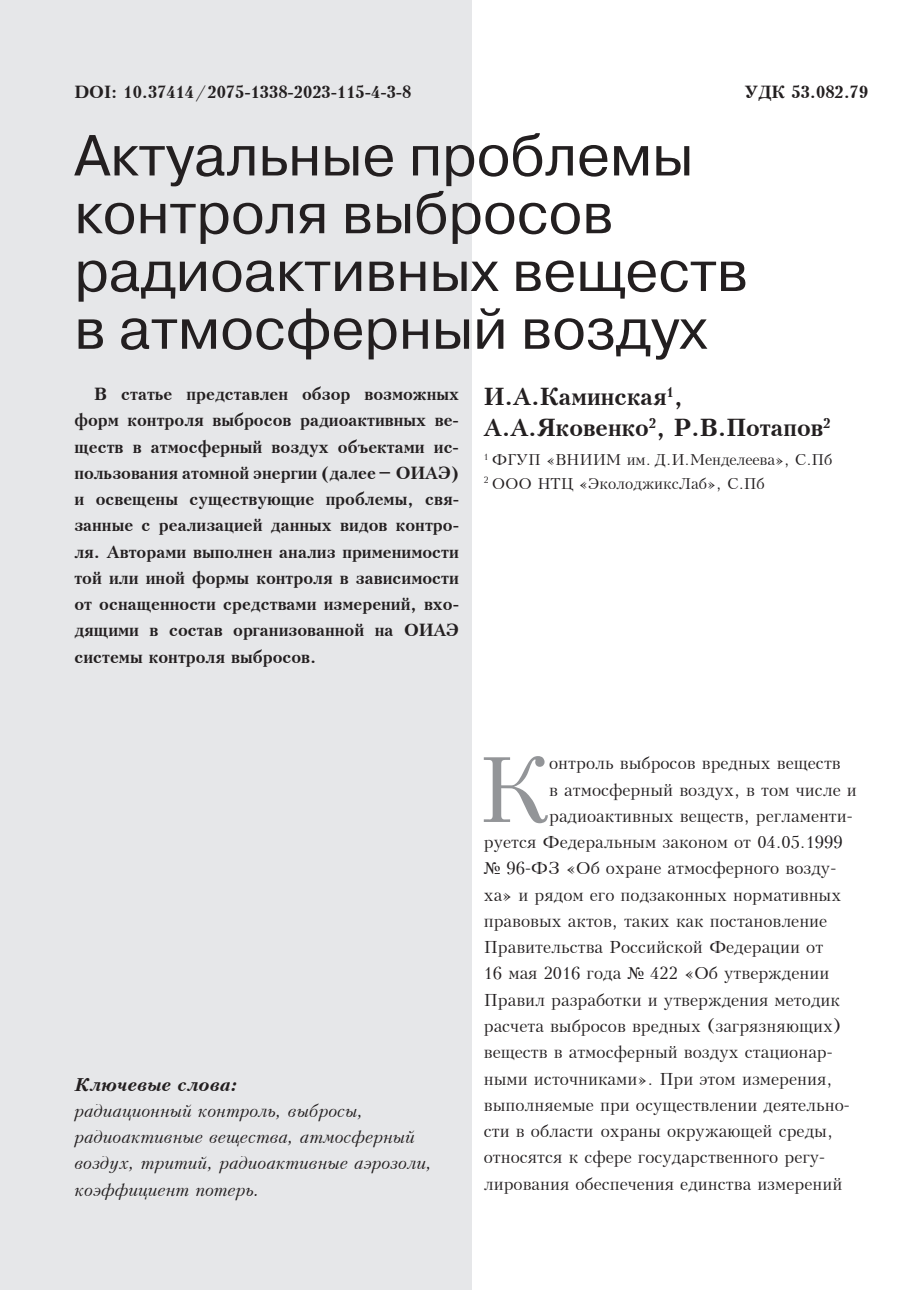
<style>
.page{position:relative;width:918px;height:1290px;background:#fff}
.page>*{position:absolute;margin:0;border:0;box-sizing:border-box;transform-origin:0 0}
.t1{font:93.1px "Peterburg";color:#939598}
.t2{font:57.75px/57.8px "Pragmatica C";color:#231f20}
.t3{font:700 24.5px/31.5px "Peterburg";color:#231f20}
.t4{font:17.5px "Peterburg";color:#231f20}
.t5{font:700 17.5px/26.2px "Peterburg";color:#231f20;text-align:justify}
.t6{font:italic 17.5px/26.2px "Peterburg";color:#231f20}
.t7{font:italic 700 17.5px "Peterburg";color:#231f20}
.t8{font:15.75px/23.6px "Peterburg";letter-spacing:-.005em;color:#231f20}
.s1{font-family:"Times New Roman"}
</style>
<div class="page">
<div style="left:0;top:0;width:471px;height:1290px;background:#e6e7e9"></div>
<p class="t5" style="left:74px;top:79px;width:338px">DOI: 10.37414/2075-1338-2023-115-4-3-8</p>
<p class="t5" style="left:744px;top:79px;width:125px">УДК 53.082.79</p>
<h2 class="t2" style="left:74px;top:127px;width:675px">Актуальные проблемы контроля выбросов радиоактивных веществ в атмосферный воздух</h2>
<h3 class="t3" style="left:484px;top:380px;width:348px">И.А.Каминская<sup>1</sup>,<br>А.А.Яковенко<sup>2</sup>, Р.В.Потапов<sup>2</sup></h3>
<p class="t8" style="left:484px;top:448px;width:350px"><sup>1</sup> ФГУП «ВНИИМ им. Д.И.Менделеева», C.Пб<br><sup>2</sup> ООО НТЦ «ЭколоджиксЛаб», C.Пб</p>
<p class="t5" style="left:74px;top:381px;width:386px;text-indent:20px">В статье представлен обзор возможных форм контроля выбросов радиоактивных ве&shy;ществ в атмосферный воздух объектами ис&shy;пользования атомной энергии (далее– ОИАЭ) и освещены существующие проблемы, свя&shy;занные с реализацией данных видов контро&shy;ля. Авторами выполнен анализ применимости той или иной формы контроля в зависимости от оснащенности средствами измерений, вхо&shy;дящими в состав организованной на ОИАЭ системы контроля выбросов.</p>
<p class="t7" style="left:74px;top:1073px;width:165px">Ключевые слова:</p>
<p class="t6" style="left:74px;top:1098px;width:359px">радиационный контроль, выбросы, радиоактивные вещества, атмосферный воздух, тритий, радиоактивные аэрозоли, коэффициент потерь.</p>
<h1 class="t1" style="left:477px;top:735px;width:73px">К</h1>
<p class="t4" style="left:549px;top:753px;width:293px">онтроль выбросов вредных веществ</p>
<p class="t4" style="left:549px;top:779px;width:309px">в атмосферный воздух, в том числе и</p>
<p class="t4" style="left:549px;top:806px;width:305px">радиоактивных веществ, регламенти-</p>
<p class="t4" style="left:484px;top:832px;width:360px">руется Федеральным законом от 04.05.1999</p>
<p class="t4" style="left:484px;top:858px;width:354px"><span class="s1">№</span> 96-ФЗ «Об охране атмосферного возду-</p>
<p class="t4" style="left:484px;top:884px;width:359px">ха» и рядом его подзаконных нормативных</p>
<p class="t4" style="left:484px;top:911px;width:345px">правовых актов, таких как постановление</p>
<p class="t4" style="left:484px;top:937px;width:341px">Правительства Российской Федерации от</p>
<p class="t4" style="left:484px;top:963px;width:347px">16 мая 2016 года <span class="s1">№</span> 422 «Об утверждении</p>
<p class="t4" style="left:484px;top:989px;width:358px">Правил разработки и утверждения методик</p>
<p class="t4" style="left:484px;top:1016px;width:359px">расчета выбросов вредных (загрязняющих)</p>
<p class="t4" style="left:484px;top:1042px;width:350px">веществ в атмосферный воздух стационар-</p>
<p class="t4" style="left:484px;top:1068px;width:350px">ными источниками». При этом измерения,</p>
<p class="t4" style="left:484px;top:1094px;width:367px">выполняемые при осуществлении деятельно-</p>
<p class="t4" style="left:484px;top:1121px;width:351px">сти в области охраны окружающей среды,</p>
<p class="t4" style="left:484px;top:1147px;width:343px">относятся к сфере государственного регу-</p>
<p class="t4" style="left:484px;top:1173px;width:360px">лирования обеспечения единства измерений</p>
</div>
